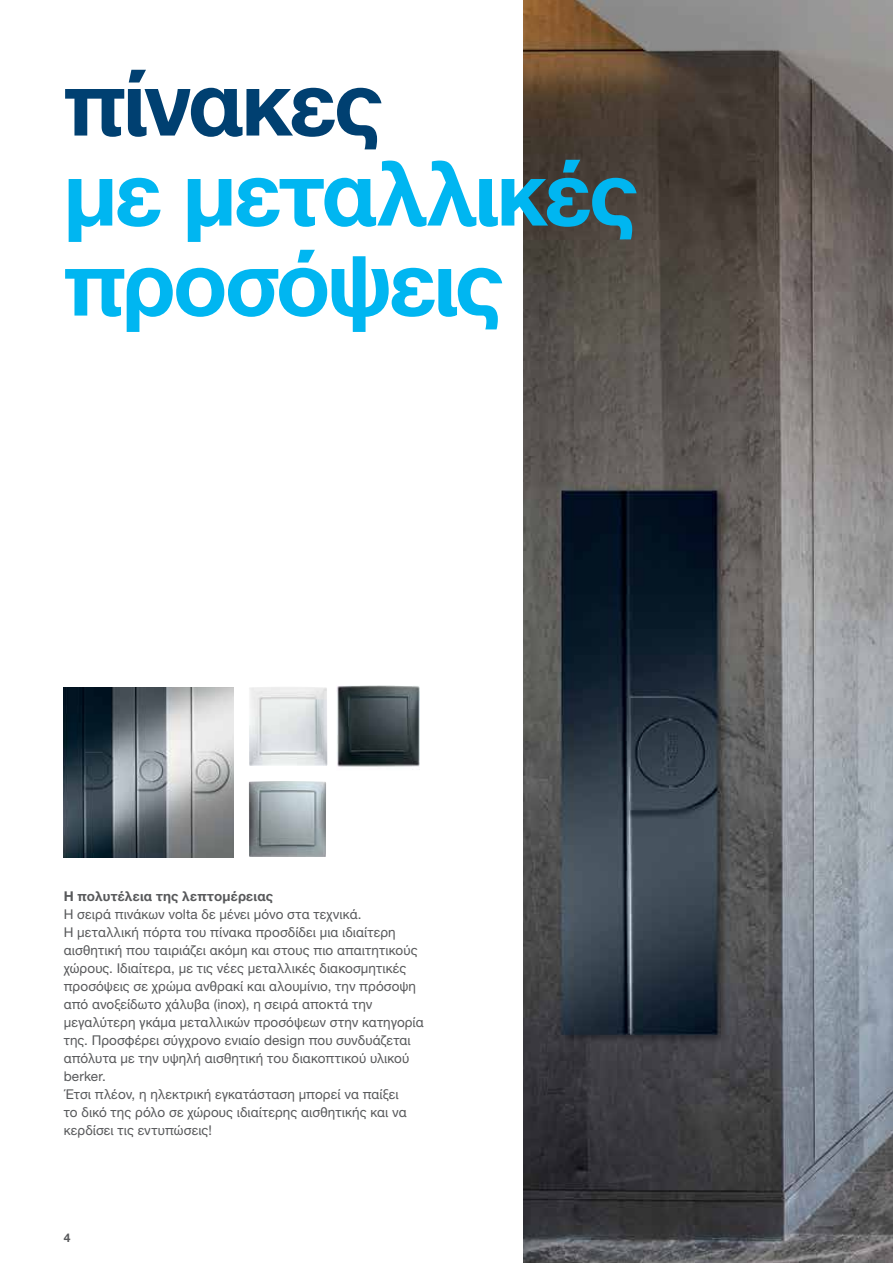
<style>
.page{position:relative;width:893px;height:1263px;background:#fff}
.page>*{position:absolute;margin:0;border:0;box-sizing:border-box;transform-origin:0 0}
.t1{font:700 90px/90px "Helvetica Neue LTW1 G";letter-spacing:-.025em;color:#00b6f1}
.t2{font:700 90px "Helvetica Neue LTW1 G";letter-spacing:-.035em;color:#004071}
.t3{font:13.5px/18px "Helvetica Neue LTW1 G";letter-spacing:.01em;color:#58595b}
.t4{font:700 13.5px "Helvetica Neue LTW1 G";letter-spacing:.015em;color:#58595b}
.t5{font:700 12px "Helvetica Neue LTW1 G";color:#58595b}
</style>
<div class="page">
<img style="left:524px;top:0;width:369px;height:1263px">
<img style="left:64px;top:688px;width:169px;height:169px">
<img style="left:249px;top:687px;width:79px;height:79px">
<img style="left:249px;top:781px;width:77px;height:76px">
<img style="left:337px;top:685px;width:83px;height:82px">
<h1 class="t2" style="left:64px;top:48px;width:321px">πίνακες</h1>
<h1 class="t1" style="left:64px;top:148px;width:576px">με μεταλλικές προσόψεις</h1>
<p class="t4" style="left:64px;top:887px;width:211px">Η πολυτέλεια της λεπτομέρειας</p>
<p class="t3" style="left:64px;top:905px;width:361px">Η σειρά πινάκων volta δε μένει μόνο στα τεχνικά.<br>Η μεταλλική πόρτα του πίνακα προσδίδει μια ιδιαίτερη αισθητική που ταιριάζει ακόμη και στους πιο απαιτητικούς χώρους. Ιδιαίτερα, με τις νέες μεταλλικές διακοσμητικές προσόψεις σε χρώμα ανθρακί και αλουμίνιο, την πρόσοψη από ανοξείδωτο χάλυβα (inox), η σειρά αποκτά την μεγαλύτερη γκάμα μεταλλικών προσόψεων στην κατηγορία της. Προσφέρει σύγχρονο ενιαίο design που συνδυάζεται απόλυτα με την υψηλή αισθητική του διακοπτικού υλικού berker.<br>Έτσι πλέον, η ηλεκτρική εγκατάσταση μπορεί να παίξει<br>το δικό της ρόλο σε χώρους ιδιαίτερης αισθητικής και να κερδίσει τις εντυπώσεις!</p>
<p class="t5" style="left:64px;top:1230px;width:8px">4</p>
</div>
